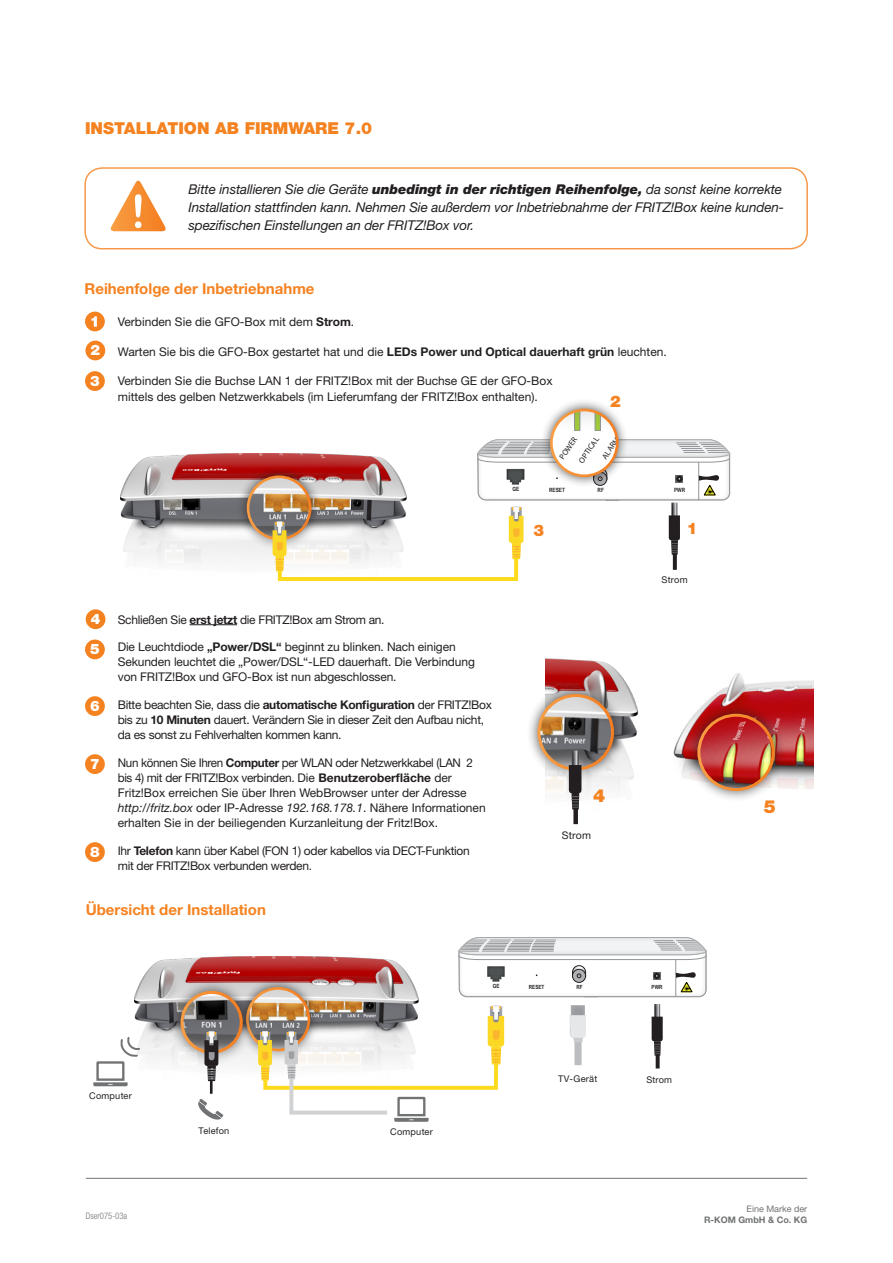
<style>
.page{position:relative;width:893px;height:1263px;background:#fff}
.page>*{position:absolute;margin:0;border:0;box-sizing:border-box;transform-origin:0 0}
.t1{font:900 18px "Helvetica Neue LT Std";color:#f58220}
.t2{font:900 16.5px "Helvetica Neue LT Std";color:#f58220}
.t3{font:900 15.9px "Helvetica Neue LT Std";color:#f58220}
.t4{font:700 15px "Helvetica Neue LT Std";color:#f58220}
.t5{font:900 14.4px/30.6px "Helvetica Neue LT Std";color:#fff}
.t6{font:italic 13.5px/18px "Helvetica Neue LT Std";letter-spacing:-.01em;color:#231f20}
.t7{font:12px/15px "Helvetica Neue LT Std";letter-spacing:-.01em;color:#231f20}
.t8{font:10.5px "Helvetica Neue LT Std";letter-spacing:.015em;color:#231f20}
.t9{font:9.3px "Helvetica Neue LT Std";letter-spacing:.02em;color:#231f20}
.t10{font:9.15px "Helvetica Neue LT Std";letter-spacing:.02em;color:#231f20}
.t11{font:700 9px "Helvetica Neue LT Std";color:#707274}
.t12{font:9px "Helvetica Neue LT Std";color:#707274}
.t13{font:300 condensed 9px "Helvetica Neue LT Std";color:#707274;scale:.96 1}
.t14{font:8.1px/17px "Myriad Pro";color:#231f20}
.t15{font:700 5.85px "Arial Narrow";color:#231f20}
.t16{font:700 5.7px "Arial Narrow";color:#231f20}
.t17{font:5.55px "Myriad Pro";color:#231f20}
.s1{font-weight:900}
.s2{font-weight:700}
.s3{font-style:italic}
</style>
<div class="page">
<img style="left:546px;top:658px;width:93px;height:152px">
<img style="left:673px;top:673px;width:140px;height:116px">
<div style="left:686px;top:702px;width:100px;height:100px;background:#231f20;opacity:.75"></div>
<img style="left:699px;top:715px;width:74px;height:74px;border-radius:37px">
<div style="left:697px;top:714px;width:78px;height:77px;border:3px solid #fff;border-radius:50%"></div>
<hr style="left:86px;top:1178px;width:721px;height:1px;background:#707274">
<div style="left:84px;top:167px;width:724px;height:82px;border:2px solid #f58220;border-radius:17px"></div>
<div style="left:526px;top:683px;width:100px;height:99px;background:#231f20;opacity:.75"></div>
<img style="left:539px;top:695px;width:73px;height:74px;border-radius:37px">
<div style="left:537px;top:694px;width:77px;height:76px;border:3px solid #fff;border-radius:50%"></div>
<hr style="left:190px;top:624px;width:47px;height:1px;background:#231f20">
<div style="left:573px;top:805px;width:5px;height:19px;background:#231f20"></div>
<svg style="left:569px;top:751px;width:12px;height:58px"></svg>
<div style="left:540px;top:398px;width:89px;height:90px;background:#231f20;opacity:.75"></div>
<img style="left:120px;top:453px;width:153px;height:111px">
<div style="left:237px;top:465px;width:85px;height:86px;background:#231f20;opacity:.75"></div>
<img style="left:248px;top:477px;width:62px;height:62px;border-radius:31px">
<div style="left:247px;top:475px;width:64px;height:65px;border:3px solid #fff;border-radius:50%"></div>
<svg style="left:273px;top:410px;width:457px;height:171px"></svg>
<svg style="left:111px;top:181px;width:55px;height:50px"></svg>
<svg style="left:458px;top:937px;width:248px;height:60px"></svg>
<img style="left:134px;top:957px;width:285px;height:128px">
<div style="left:236px;top:977px;width:84px;height:84px;background:#231f20;opacity:.75"></div>
<img style="left:247px;top:988px;width:62px;height:62px;border-radius:31px">
<div style="left:246px;top:987px;width:64px;height:64px;border:3px solid #fff;border-radius:50%"></div>
<div style="left:168px;top:979px;width:87px;height:87px;background:#231f20;opacity:.75"></div>
<img style="left:182px;top:992px;width:59px;height:60px;border-radius:30px">
<div style="left:181px;top:991px;width:62px;height:63px;border:3px solid #fff;border-radius:50%"></div>
<div style="left:574px;top:1040px;width:8px;height:25px;background:#bcbdc0"></div>
<svg style="left:570px;top:1005px;width:16px;height:37px"></svg>
<svg style="left:656px;top:1056px;width:4px;height:12px"></svg>
<svg style="left:652px;top:1004px;width:11px;height:52px"></svg>
<svg style="left:93px;top:1036px;width:48px;height:50px"></svg>
<svg style="left:198px;top:1099px;width:25px;height:21px"></svg>
<hr style="left:210px;top:1076px;width:3px;height:18px;background:#231f20">
<svg style="left:204px;top:1031px;width:14px;height:50px"></svg>
<svg style="left:258px;top:1006px;width:246px;height:116px"></svg>
<div style="left:85px;top:312px;width:20px;height:19px;background:#f58220;border-radius:50%"></div>
<svg style="left:91px;top:316px;width:6px;height:11px"></svg>
<div style="left:85px;top:341px;width:20px;height:19px;background:#f58220;border-radius:50%"></div>
<div style="left:85px;top:371px;width:20px;height:20px;background:#f58220;border-radius:50%"></div>
<div style="left:86px;top:609px;width:19px;height:20px;background:#f58220;border-radius:50%"></div>
<div style="left:85px;top:639px;width:20px;height:20px;background:#f58220;border-radius:50%"></div>
<div style="left:85px;top:696px;width:20px;height:20px;background:#f58220;border-radius:50%"></div>
<div style="left:85px;top:754px;width:20px;height:20px;background:#f58220;border-radius:50%"></div>
<div style="left:85px;top:842px;width:20px;height:20px;background:#f58220;border-radius:50%"></div>
<h2 class="t2" style="left:85px;top:118px;width:289px">INSTALLATION AB FIRMWARE 7.0</h2>
<p class="t6" style="left:189px;top:180px;width:597px">Bitte installieren Sie die Geräte <span class="s1">unbedingt in der richtigen Reihenfolge,</span> da sonst keine korrekte<br>Installation stattfinden kann. Nehmen Sie außerdem vor Inbetriebnahme der FRITZ!Box keine kunden&shy;spezifischen Einstellungen an der FRITZ!Box vor.</p>
<p class="t4" style="left:85px;top:279px;width:231px">Reihenfolge der Inbetriebnahme</p>
<p class="t5" style="left:90px;top:335px;width:12px">2<br>3</p>
<p class="t5" style="left:90px;top:604px;width:12px;line-height:30.2px">4<br>5</p>
<p class="t5" style="left:90px;top:690px;width:11px">6</p>
<p class="t5" style="left:90px;top:748px;width:11px">7</p>
<p class="t5" style="left:90px;top:836px;width:11px">8</p>
<p class="t7" style="left:118px;top:314px;width:238px">Verbinden Sie die GFO-Box mit dem <span class="s2">Strom</span>.</p>
<p class="t7" style="left:118px;top:344px;width:550px">Warten Sie bis die GFO-Box gestartet hat und die <span class="s2">LEDs Power und Optical dauerhaft grün</span> leuchten.</p>
<p class="t7" style="left:118px;top:372px;width:436px;line-height:16.5px">Verbinden Sie die Buchse LAN 1 der FRITZ!Box mit der Buchse GE der GFO-Box mittels des gelben Netzwerkkabels (im Lieferumfang der FRITZ!Box enthalten).</p>
<h3 class="t3" style="left:610px;top:392px;width:12px">2</h3>
<p class="t17" style="left:584px;top:446px;width:18px;rotate:-56deg">POWER</p>
<p class="t14" style="left:583px;top:444px;width:26px;text-indent:-16px;rotate:-56deg">OPTICAL<br>ALARM</p>
<p class="t14" style="left:554px;top:453px;width:26px;rotate:-56deg">POWER</p>
<p class="t15" style="left:512px;top:485px;width:8px">GE</p>
<p class="t15" style="left:549px;top:485px;width:17px">RESET</p>
<p class="t15" style="left:598px;top:485px;width:8px">RF</p>
<p class="t15" style="left:674px;top:485px;width:13px">PWR</p>
<h3 class="t3" style="left:534px;top:520px;width:12px">3</h3>
<h3 class="t3" style="left:687px;top:519px;width:12px">1</h3>
<p class="t7" style="left:118px;top:612px;width:268px">Schließen Sie <span class="s2">erst jetzt</span> die FRITZ!Box am Strom an.</p>
<p class="t7" style="left:118px;top:639px;width:359px">Die Leuchtdiode <span class="s2">„Power/DSL“</span> beginnt zu blinken. Nach einigen<br>Sekunden leuchtet die „Power/DSL“-LED dauerhaft. Die Verbindung von FRITZ!Box und GFO-Box ist nun abgeschlossen.</p>
<p class="t7" style="left:118px;top:697px;width:376px">Bitte beachten Sie, dass die <span class="s2">automatische Konfiguration</span> der FRITZ!Box bis zu <span class="s2">10 Minuten</span> dauert. Verändern Sie in dieser Zeit den Aufbau nicht, da es sonst zu Fehlverhalten kommen kann.</p>
<p class="t7" style="left:118px;top:755px;width:369px">Nun können Sie Ihren <span class="s2">Computer</span> per WLAN oder Netzwerkkabel (LAN 2 bis 4) mit der FRITZ!Box verbinden. Die <span class="s2">Benutzeroberfläche</span> der Fritz!Box erreichen Sie über Ihren WebBrowser unter der Adresse <span class="s3">http://fritz.box</span> oder IP-Adresse <span class="s3">192.168.178.1</span>. Nähere Informationen erhalten Sie in der beiliegenden Kurzanleitung der Fritz!Box.</p>
<p class="t7" style="left:118px;top:843px;width:354px">Ihr <span class="s2">Telefon</span> kann über Kabel (FON 1) oder kabellos via DECT-Funktion mit der FRITZ!Box verbunden werden.</p>
<p class="t9" style="left:661px;top:574px;width:28px">Strom</p>
<h1 class="t1" style="left:593px;top:785px;width:14px">4</h1>
<p class="t8" style="left:562px;top:828px;width:31px">Strom</p>
<p class="t4" style="left:86px;top:900px;width:182px">Übersicht der Installation</p>
<p class="t16" style="left:493px;top:982px;width:8px">GE</p>
<p class="t16" style="left:529px;top:982px;width:17px">RESET</p>
<p class="t16" style="left:576px;top:982px;width:8px">RF</p>
<p class="t16" style="left:652px;top:982px;width:12px">PWR</p>
<h1 class="t1" style="left:764px;top:796px;width:14px">5</h1>
<p class="t10" style="left:89px;top:1090px;width:44px">Computer</p>
<p class="t13" style="left:86px;top:1210px;width:45px">Dser075-03a</p>
<p class="t10" style="left:199px;top:1126px;width:32px">Telefon</p>
<p class="t10" style="left:390px;top:1126px;width:44px">Computer</p>
<p class="t10" style="left:558px;top:1073px;width:41px">TV-Gerät</p>
<p class="t10" style="left:646px;top:1074px;width:27px">Strom</p>
<p class="t12" style="left:746px;top:1203px;width:62px">Eine Marke der</p>
<p class="t11" style="left:704px;top:1214px;width:105px">R-KOM GmbH &amp; Co. KG</p>
</div>
